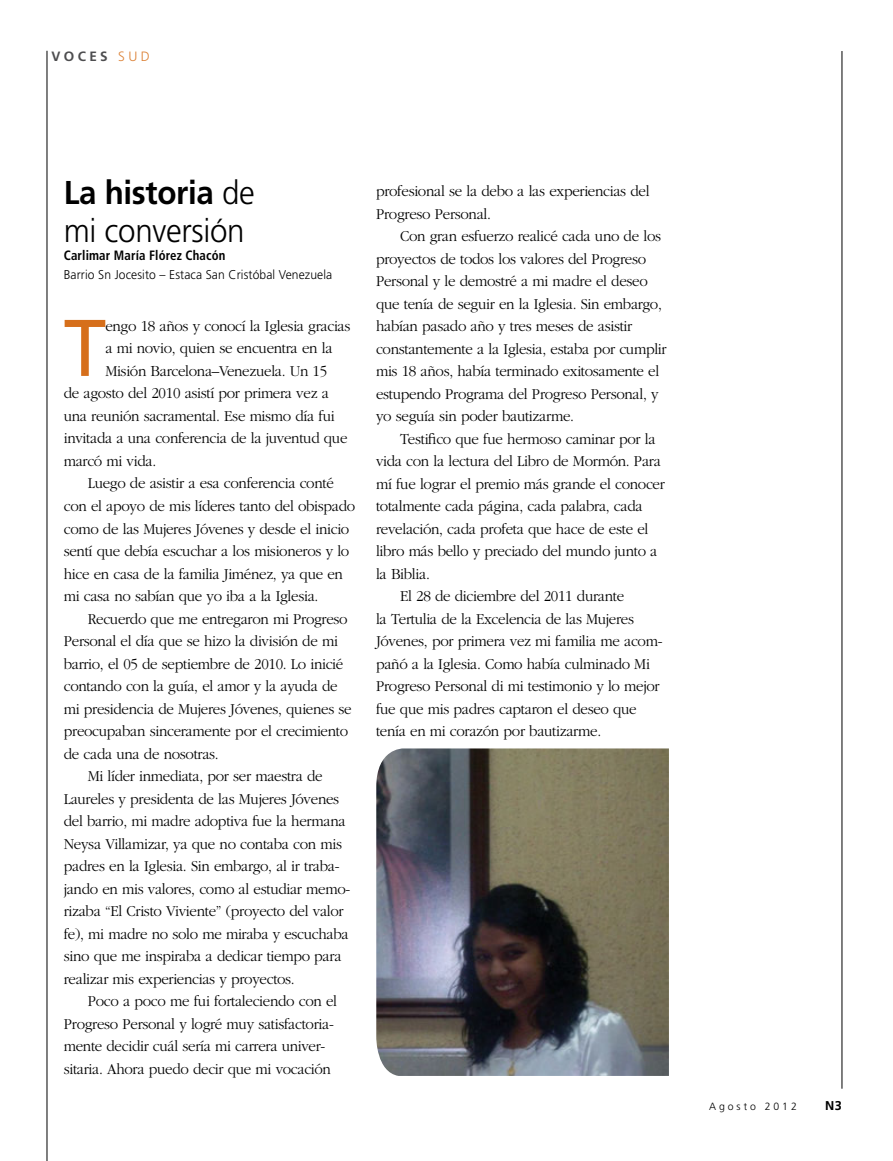
<style>
.page{position:relative;width:893px;height:1161px;background:#fff}
.page>*{position:absolute;margin:0;border:0;box-sizing:border-box;transform-origin:0 0}
.t1{font:80.25px "Frutiger";color:#d66f1b;scale:.95 1}
.t2{font:300 33px/37.5px "Frutiger";letter-spacing:-.01em;color:#000;scale:.95 1}
.t3{font:300 15.75px/22.5px "Garamond";letter-spacing:-.02em;color:#000;scale:.95 1}
.t4{font:700 condensed 13.5px "Frutiger";letter-spacing:.01em;color:#000;scale:.95 1}
.t5{font:700 13.5px "Frutiger";color:#4d4d4f}
.t6{font:300 12.75px "Frutiger";letter-spacing:.01em;color:#000;scale:.95 1}
.t7{font:700 12.75px "Frutiger";color:#000}
.t8{font:300 10.5px "Frutiger";letter-spacing:.28em;color:#000}
.s1{font-weight:300;color:#dc8136}
.s2{font-weight:700}
</style>
<div class="page">
<hr style="left:842px;top:51px;width:1px;height:1038px;background:#000">
<hr style="left:47px;top:51px;width:1px;height:1110px;background:#000">
<img style="left:376px;top:748px;width:293px;height:328px">
<p class="t5" style="left:51px;top:49px;width:100px">voce s <span class="s1">SUD</span></p>
<h2 class="t2" style="left:64px;top:174px;width:203px"><span class="s2">La historia</span> de mi conversión</h2>
<p class="t4" style="left:64px;top:248px;width:172px">Carlimar María Flórez Chacón</p>
<p class="t6" style="left:64px;top:267px;width:284px">Barrio Sn Jocesito – Estaca San Cristóbal Venezuela</p>
<h1 class="t1" style="left:64px;top:301px;width:46px">T</h1>
<p class="t3" style="left:105px;top:315px;width:259px">engo 18 años y conocí la Iglesia gracias</p>
<p class="t3" style="left:105px;top:337px;width:241px">a mi novio, quien se encuentra en la</p>
<p class="t3" style="left:105px;top:360px;width:235px">Misión Barcelona–Venezuela. Un 15</p>
<p class="t3" style="left:64px;top:382px;width:281px">de agosto del 2010 asistí por primera vez a</p>
<p class="t3" style="left:64px;top:405px;width:287px">una reunión sacramental. Ese mismo día fui</p>
<p class="t3" style="left:64px;top:427px;width:300px">invitada a una conferencia de la juventud que</p>
<p class="t3" style="left:64px;top:450px;width:99px">marcó mi vida.</p>
<p class="t3" style="left:88px;top:472px;width:260px">Luego de asistir a esa conferencia conté</p>
<p class="t3" style="left:64px;top:495px;width:308px">con el apoyo de mis líderes tanto del obispado</p>
<p class="t3" style="left:64px;top:517px;width:302px">como de las Mujeres Jóvenes y desde el inicio</p>
<p class="t3" style="left:64px;top:540px;width:302px">sentí que debía escuchar a los misioneros y lo</p>
<p class="t3" style="left:64px;top:562px;width:295px">hice en casa de la familia Jiménez, ya que en</p>
<p class="t3" style="left:64px;top:585px;width:270px">mi casa no sabían que yo iba a la Iglesia.</p>
<p class="t3" style="left:88px;top:607px;width:275px">Recuerdo que me entregaron mi Progreso</p>
<p class="t3" style="left:64px;top:630px;width:290px">Personal el día que se hizo la división de mi</p>
<p class="t3" style="left:64px;top:652px;width:296px">barrio, el 05 de septiembre de 2010. Lo inicié</p>
<p class="t3" style="left:64px;top:675px;width:290px">contando con la guía, el amor y la ayuda de</p>
<p class="t3" style="left:64px;top:697px;width:305px">mi presidencia de Mujeres Jóvenes, quienes se</p>
<p class="t3" style="left:64px;top:720px;width:301px">preocupaban sinceramente por el crecimiento</p>
<p class="t3" style="left:64px;top:742px;width:165px">de cada una de nosotras.</p>
<p class="t3" style="left:88px;top:765px;width:249px">Mi líder inmediata, por ser maestra de</p>
<p class="t3" style="left:64px;top:787px;width:291px">Laureles y presidenta de las Mujeres Jóvenes</p>
<p class="t3" style="left:64px;top:810px;width:298px">del barrio, mi madre adoptiva fue la hermana</p>
<p class="t3" style="left:64px;top:832px;width:294px">Neysa Villamizar, ya que no contaba con mis</p>
<p class="t3" style="left:64px;top:855px;width:292px">padres en la Iglesia. Sin embargo, al ir traba-</p>
<p class="t3" style="left:64px;top:877px;width:303px">jando en mis valores, como al estudiar memo-</p>
<p class="t3" style="left:64px;top:900px;width:296px">rizaba “El Cristo Viviente” (proyecto del valor</p>
<p class="t3" style="left:64px;top:922px;width:301px">fe), mi madre no solo me miraba y escuchaba</p>
<p class="t3" style="left:64px;top:945px;width:294px">sino que me inspiraba a dedicar tiempo para</p>
<p class="t3" style="left:64px;top:967px;width:245px">realizar mis experiencias y proyectos.</p>
<p class="t3" style="left:88px;top:990px;width:264px">Poco a poco me fui fortaleciendo con el</p>
<p class="t3" style="left:64px;top:1012px;width:286px">Progreso Personal y logré muy satisfactoria-</p>
<p class="t3" style="left:64px;top:1035px;width:277px">mente decidir cuál sería mi carrera univer-</p>
<p class="t3" style="left:64px;top:1057px;width:283px">sitaria. Ahora puedo decir que mi vocación</p>
<p class="t3" style="left:376px;top:180px;width:289px">profesional se la debo a las experiencias del<br>Progreso Personal.</p>
<p class="t3" style="left:376px;top:225px;width:307px;text-indent:24px">Con gran esfuerzo realicé cada uno de los proyectos de todos los valores del Progreso Personal y le demostré a mi madre el deseo que tenía de seguir en la Iglesia. Sin embargo, habían pasado año y tres meses de asistir constantemente a la Iglesia, estaba por cumplir mis 18 años, había terminado exitosamente el estupendo Programa del Progreso Personal, y yo seguía sin poder bautizarme.</p>
<p class="t3" style="left:400px;top:427px;width:270px">Testifico que fue hermoso caminar por la</p>
<p class="t3" style="left:376px;top:450px;width:301px">vida con la lectura del Libro de Mormón. Para</p>
<p class="t3" style="left:376px;top:473px;width:306px">mí fue lograr el premio más grande el conocer</p>
<p class="t3" style="left:376px;top:495px;width:282px">totalmente cada página, cada palabra, cada</p>
<p class="t3" style="left:376px;top:518px;width:288px">revelación, cada profeta que hace de este el</p>
<p class="t3" style="left:376px;top:540px;width:298px">libro más bello y preciado del mundo junto a</p>
<p class="t3" style="left:376px;top:563px;width:58px">la Biblia.</p>
<p class="t3" style="left:400px;top:585px;width:237px">El 28 de diciembre del 2011 durante</p>
<p class="t3" style="left:376px;top:608px;width:273px">la Tertulia de la Excelencia de las Mujeres</p>
<p class="t3" style="left:376px;top:630px;width:303px">Jóvenes, por primera vez mi familia me acom-</p>
<p class="t3" style="left:376px;top:653px;width:290px">pañó a la Iglesia. Como había culminado Mi</p>
<p class="t3" style="left:376px;top:675px;width:300px">Progreso Personal di mi testimonio y lo mejor</p>
<p class="t3" style="left:376px;top:698px;width:276px">fue que mis padres captaron el deseo que</p>
<p class="t3" style="left:376px;top:720px;width:239px">tenía en mi corazón por bautizarme.</p>
<p class="t8" style="left:709px;top:1100px;width:89px">Agosto 2012</p>
<p class="t7" style="left:825px;top:1097px;width:18px">N3</p>
</div>
